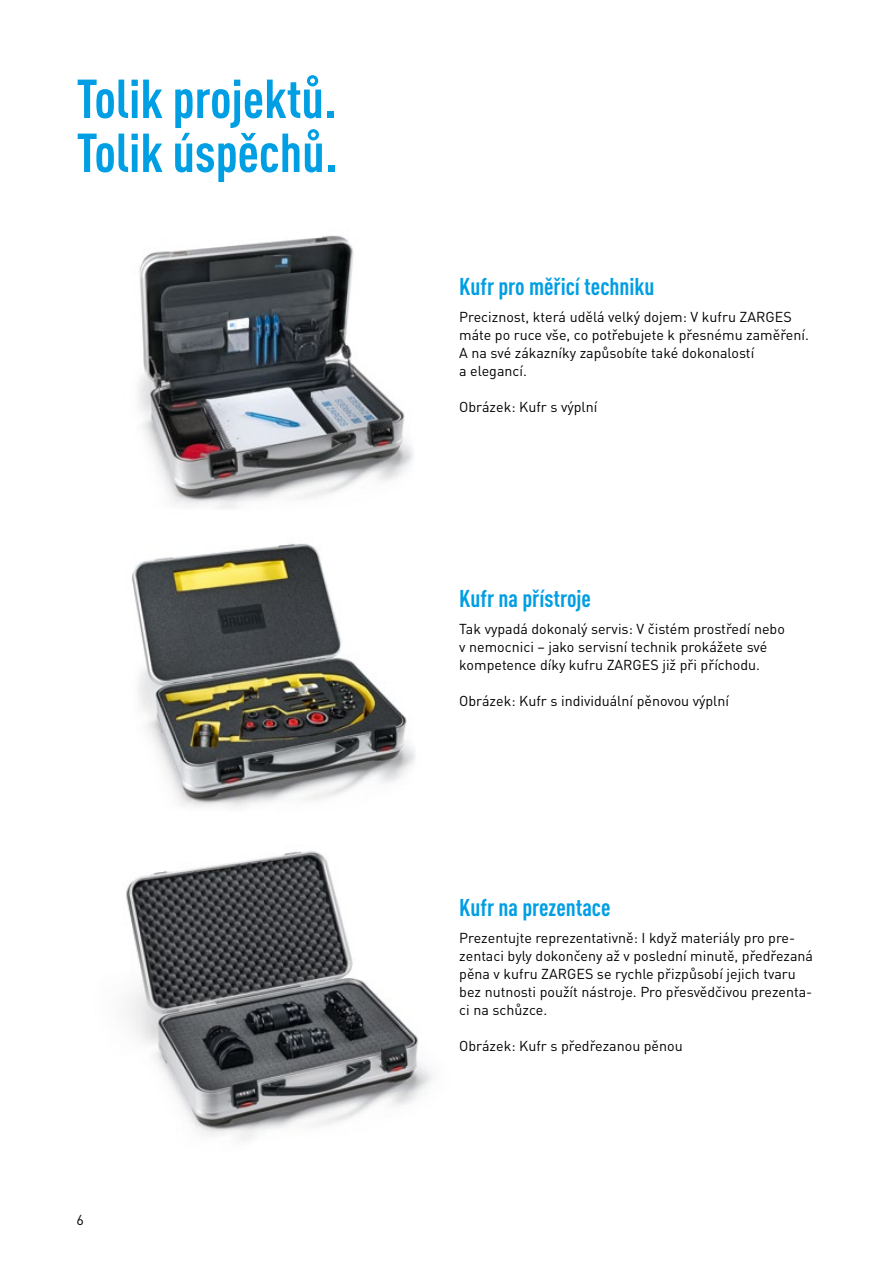
<style>
.page{position:relative;width:893px;height:1263px;background:#fff}
.page>*{position:absolute;margin:0;border:0;box-sizing:border-box;transform-origin:0 0}
.t1{font:700 condensed 54px/54px "DIN Pro";color:#009ee3}
.t2{font:700 condensed 24px "DIN Pro";color:#009ee3}
.t3{font:14.25px/18px "DIN Pro Regular Zarges";color:#000}
</style>
<div class="page">
<img style="left:126px;top:851px;width:306px;height:290px">
<img style="left:138px;top:235px;width:275px;height:274px">
<img style="left:132px;top:543px;width:283px;height:265px">
<h1 class="t1" style="left:77px;top:71px;width:262px">Tolik projektů.<br>Tolik úspěchů.</h1>
<p class="t3" style="left:77px;top:1211px;width:9px">6</p>
<h2 class="t2" style="left:459px;top:272px;width:197px">Kufr pro měřicí techniku</h2>
<p class="t3" style="left:459px;top:308px;width:351px">Preciznost, která udělá velký dojem: V kufru ZARGES máte po ruce vše, co potřebujete k přesnému zaměření.<br>A na své zákazníky zapůsobíte také dokonalostí<br>a elegancí.</p>
<p class="t3" style="left:459px;top:398px;width:140px">Obrázek: Kufr s výplní</p>
<h2 class="t2" style="left:459px;top:584px;width:133px">Kufr na přístroje</h2>
<p class="t3" style="left:459px;top:620px;width:327px">Tak vypadá dokonalý servis: V čistém prostředí nebo v nemocnici – jako servisní technik prokážete své kompetence díky kufru ZARGES již při příchodu.</p>
<p class="t3" style="left:459px;top:692px;width:271px">Obrázek: Kufr s individuální pěnovou výplní</p>
<h2 class="t2" style="left:459px;top:893px;width:153px">Kufr na prezentace</h2>
<p class="t3" style="left:459px;top:929px;width:355px">Prezentujte reprezentativně: I když materiály pro pre&shy;zentaci byly dokončeny až v poslední minutě, předřezaná pěna v kufru ZARGES se rychle přizpůsobí jejich tvaru bez nutnosti použít nástroje. Pro přesvědčivou prezenta&shy;ci na schůzce.</p>
<p class="t3" style="left:459px;top:1037px;width:225px">Obrázek: Kufr s předřezanou pěnou</p>
</div>
